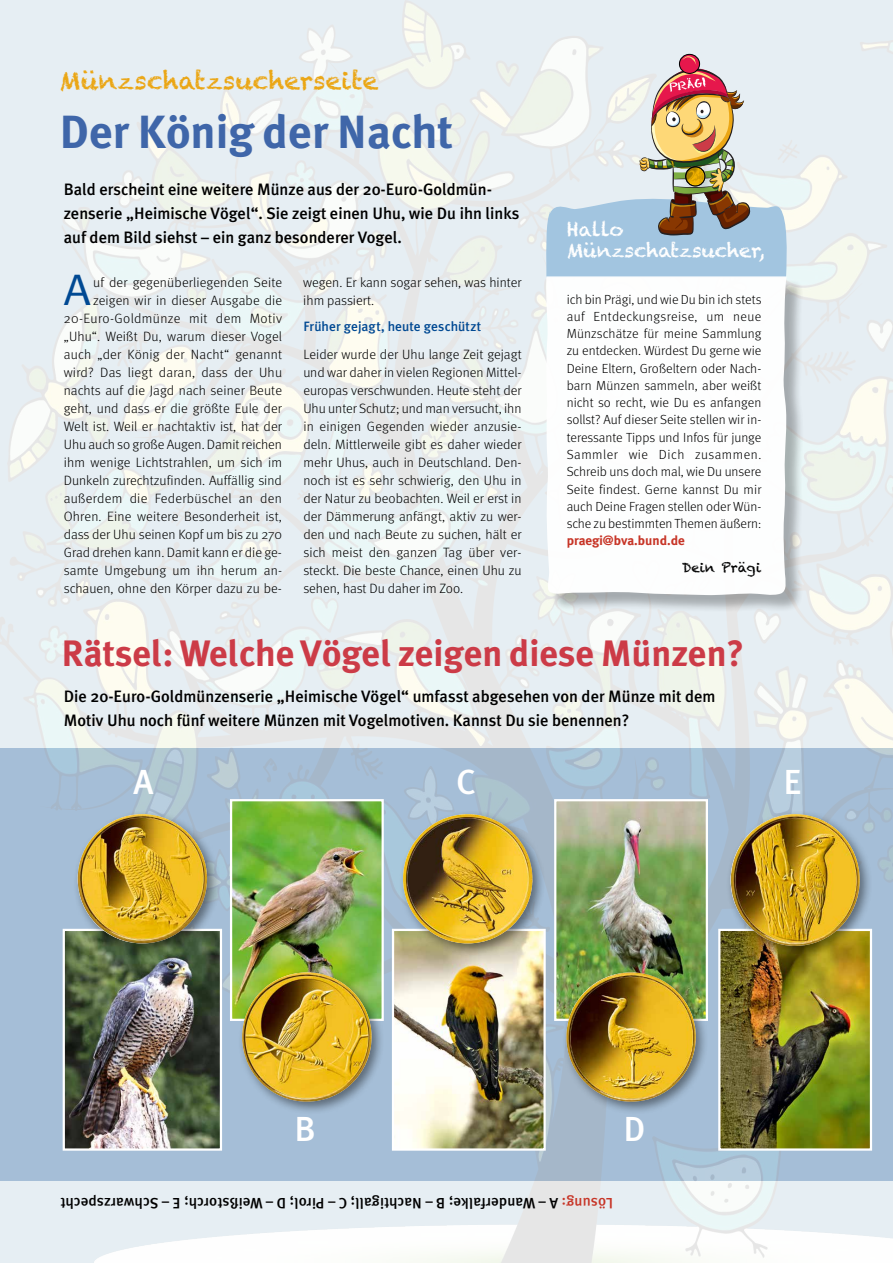
<style>
.page{position:relative;width:893px;height:1263px;background:#fff}
.page>*{position:absolute;margin:0;border:0;box-sizing:border-box;transform-origin:0 0}
.t1{font:700 46.5px "Meta Plus";color:#3f66a9}
.t2{font:44.1px "Meta";color:#004993;scale:1.07 1}
.t3{font:700 36.75px "Meta Plus";color:#cc3b47}
.t4{font:500 34.8px "Meta Plus";color:#fff}
.t5{font:24.75px "Chalkduster";color:#eba614}
.t6{font:19.5px/21px "Chalkduster";letter-spacing:-.015em;color:#fff}
.t7{font:500 16.5px/24px "Meta Plus";color:#000}
.t8{font:500 15px "Meta Plus";letter-spacing:.01em;color:#000}
.t9{font:300 13.5px/18px "Meta";letter-spacing:.005em;color:#000;text-align:right}
.t10{font:500 13.5px "Meta Plus";letter-spacing:.01em;color:#004993}
.t11{font:300 13.2px/17.2px "Meta";color:#000;text-align:justify}
.t12{font:700 13.2px "Meta";color:#c73527}
.t13{font:13.2px "Chalkduster";color:#000}
.s1{color:#c73527}
</style>
<div class="page">
<div style="left:548px;top:279px;width:257px;height:334px;background:#000;opacity:.3"></div>
<svg style="left:545px;top:278px;width:243px;height:319px"></svg>
<svg style="left:0;top:748px;width:893px;height:433px;background:#a6bed5"></svg>
<div style="left:679px;top:54px;width:21px;height:20px;border:1px solid #000;border-radius:50%"></div>
<svg style="left:545px;top:56px;width:243px;height:222px;background:#cacccd"></svg>
<div style="left:680px;top:161px;width:38px;height:39px;background:#000;opacity:.45"></div>
<img style="left:685px;top:166px;width:21px;height:21px;border-radius:10px">
<svg style="left:686px;top:167px;width:19px;height:19px"></svg>
<div style="left:685px;top:166px;width:20px;height:20px;border:1px solid #000;border-radius:50%"></div>
<img style="left:233px;top:802px;width:148px;height:216px">
<div style="left:230px;top:799px;width:154px;height:222px;border:2px solid #fff"></div>
<img style="left:66px;top:932px;width:153px;height:216px">
<div style="left:63px;top:929px;width:159px;height:222px;border:2px solid #fff"></div>
<div style="left:73px;top:809px;width:147px;height:148px;background:#000;opacity:.45"></div>
<img style="left:78px;top:814px;width:129px;height:129px;border-radius:65px">
<img style="left:395px;top:932px;width:148px;height:216px">
<div style="left:392px;top:929px;width:154px;height:222px;border:2px solid #fff"></div>
<img style="left:557px;top:802px;width:148px;height:216px">
<div style="left:554px;top:799px;width:154px;height:222px;border:2px solid #fff"></div>
<div style="left:237px;top:968px;width:148px;height:147px;background:#000;opacity:.45"></div>
<img style="left:242px;top:972px;width:130px;height:130px;border-radius:65px">
<div style="left:562px;top:968px;width:147px;height:147px;background:#000;opacity:.45"></div>
<img style="left:566px;top:972px;width:130px;height:130px;border-radius:65px">
<img style="left:721px;top:932px;width:148px;height:216px">
<div style="left:718px;top:929px;width:154px;height:222px;border:2px solid #fff"></div>
<div style="left:726px;top:809px;width:147px;height:150px;background:#000;opacity:.45"></div>
<img style="left:731px;top:814px;width:129px;height:132px">
<div style="left:398px;top:809px;width:148px;height:148px;background:#000;opacity:.45"></div>
<img style="left:403px;top:814px;width:129px;height:129px;border-radius:65px">
<h3 class="t5" style="left:60px;top:66px;width:321px">Münzschatzsucherseite</h3>
<h1 class="t1" style="left:60px;top:105px;width:395px">Der König der Nacht</h1>
<p class="t7" style="left:64px;top:177px;width:457px">Bald erscheint eine weitere Münze aus der 20-Euro-Goldmün&shy;zenserie „Heimische Vögel“. Sie zeigt einen Uhu, wie Du ihn links auf dem Bild siehst – ein ganz besonderer Vogel.</p>
<h2 class="t2" style="left:64px;top:264px;width:27px">A</h2>
<p class="t9" style="left:64px;top:273px;width:220px">uf der gegenüberliegenden Seite zeigen wir in dieser Ausgabe die 20-Euro-Goldmünze mit dem Motiv „Uhu“. Weißt Du, warum dieser Vogel auch „der König der Nacht“ genannt wird? Das liegt daran, dass der Uhu nachts auf die Jagd nach seiner Beute geht, und dass er die größte Eule der Welt ist. Weil er nachtaktiv ist, hat der Uhu auch so große Augen. Damit reichen ihm wenige Lichtstrahlen, um sich im Dunkeln zurechtzufinden. Auffällig sind außerdem die Federbüschel an den Ohren. Eine weitere Besonderheit ist, dass der Uhu seinen Kopf um bis zu 270<br>Grad drehen kann. Damit kann er die ge&shy;samte Umgebung um ihn herum an&shy;schauen, ohne den Körper dazu zu be-</p>
<p class="t9" style="left:303px;top:273px;width:220px;text-align:left">wegen. Er kann sogar sehen, was hinter ihm passiert.</p>
<p class="t10" style="left:303px;top:319px;width:179px">Früher gejagt, heute geschützt</p>
<p class="t9" style="left:303px;top:345px;width:220px;text-align:justify">Leider wurde der Uhu lange Zeit gejagt und war daher in vielen Regionen Mittel&shy;europas verschwunden. Heute steht der Uhu unter Schutz; und man versucht, ihn in einigen Gegenden wieder anzusie&shy;deln. Mittlerweile gibt es daher wieder mehr Uhus, auch in Deutschland. Den&shy;noch ist es sehr schwierig, den Uhu in der Natur zu beobachten. Weil er erst in der Dämmerung anfängt, aktiv zu wer&shy;den und nach Beute zu suchen, hält er sich meist den ganzen Tag über ver&shy;steckt. Die beste Chance, einen Uhu zu sehen, hast Du daher im Zoo.</p>
<h3 class="t6" style="left:567px;top:219px;width:200px">Hallo<br>Münzschatzsucher,</h3>
<p class="t11" style="left:567px;top:290px;width:196px">ich bin Prägi, und wie Du bin ich stets auf Entdeckungsreise, um neue Münzschätze für meine Sammlung zu entdecken. Würdest Du gerne wie Deine Eltern, Großeltern oder Nach&shy;barn Münzen sammeln, aber weißt nicht so recht, wie Du es anfangen sollst? Auf dieser Seite stellen wir in&shy;teressante Tipps und Infos für junge Sammler wie Dich zusammen.<br>Schreib uns doch mal, wie Du unsere Seite findest. Gerne kannst Du mir auch Deine Fragen stellen oder Wün&shy;sche zu bestimmten Themen äußern:</p>
<p class="t12" style="left:567px;top:533px;width:120px">praegi@bva.bund.de</p>
<p class="t13" style="left:682px;top:559px;width:81px">Dein Prägi</p>
<h3 class="t3" style="left:62px;top:632px;width:684px">Rätsel: Welche Vögel zeigen diese Münzen?</h3>
<p class="t7" style="left:64px;top:684px;width:653px">Die 20-Euro-Goldmünzenserie „Heimische Vögel“ umfasst abgesehen von der Münze mit dem<br>Motiv Uhu noch fünf weitere Münzen mit Vogelmotiven. Kannst Du sie benennen?</p>
<h3 class="t4" style="left:134px;top:762px;width:22px">A</h3>
<h3 class="t4" style="left:456px;top:762px;width:21px">C</h3>
<h3 class="t4" style="left:783px;top:762px;width:20px">E</h3>
<h3 class="t4" style="left:294px;top:1108px;width:23px">B</h3>
<h3 class="t4" style="left:623px;top:1108px;width:24px">D</h3>
<p class="t8" style="left:613px;top:1211px;width:554px;rotate:-180deg"><span class="s1">Lösung:</span> A – Wanderfalke; B – Nachtigall; C – Pirol; D – Weißstorch; E – Schwarzspecht</p>
</div>
